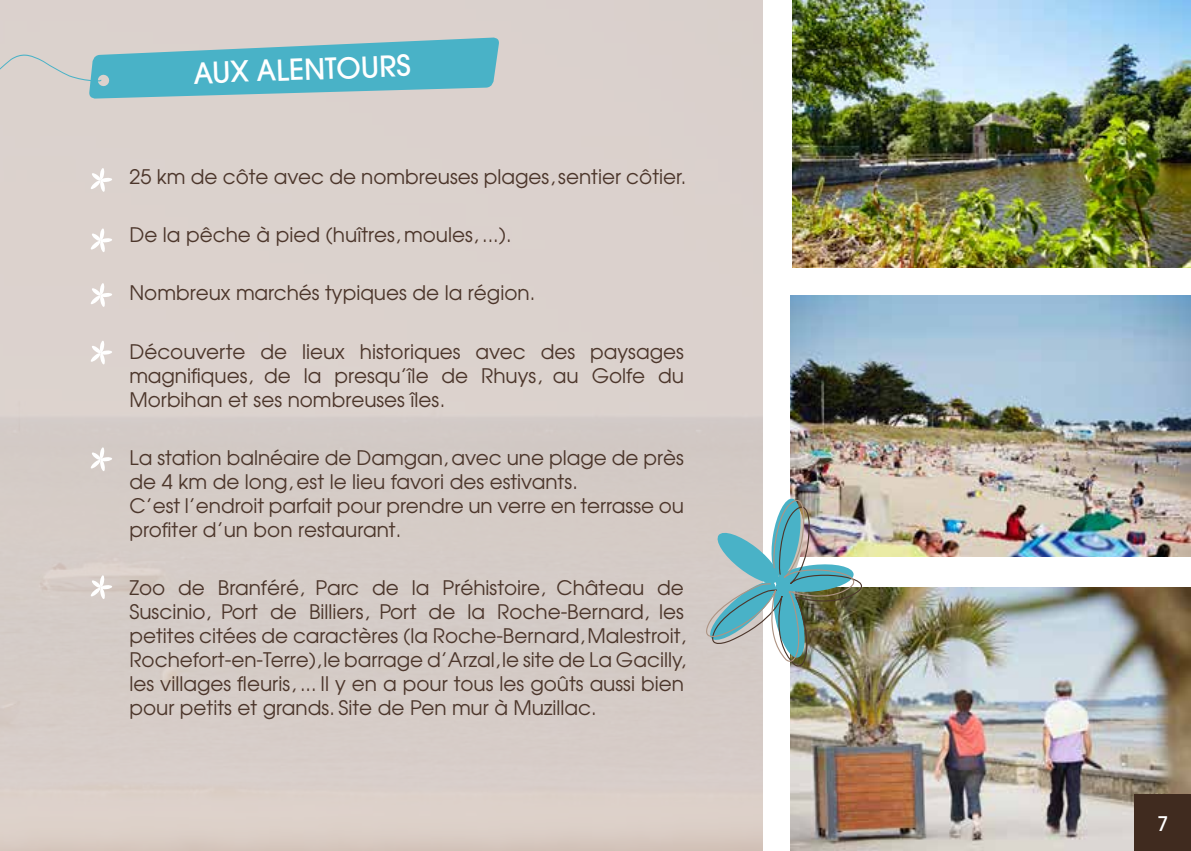
<style>
.page{position:relative;width:1191px;height:851px;background:#fff}
.page>*{position:absolute;margin:0;border:0;box-sizing:border-box;transform-origin:0 0}
.t1{font:500 28.8px "Avant Garde";color:#fff}
.t2{font:20px/24px "Avant Garde";color:#4c362b;text-align:justify}
.t3{font:500 20px "Avant Garde";color:#fff}
</style>
<div class="page">
<svg style="left:0;top:37px;width:500px;height:62px;background:#82bec9"></svg>
<img style="left:790px;top:587px;width:401px;height:263px">
<img style="left:790px;top:295px;width:401px;height:262px">
<img style="left:792px;top:0;width:399px;height:267px">
<div style="left:1134px;top:794px;width:57px;height:56px;background:#402b1f"></div>
<img style="left:704px;top:431px;width:177px;height:241px">
<img style="left:698px;top:490px;width:175px;height:177px">
<svg style="left:90px;top:168px;width:15px;height:24px"></svg>
<svg style="left:90px;top:228px;width:15px;height:24px"></svg>
<svg style="left:90px;top:283px;width:15px;height:24px"></svg>
<svg style="left:90px;top:340px;width:15px;height:24px"></svg>
<svg style="left:90px;top:447px;width:15px;height:24px"></svg>
<svg style="left:90px;top:575px;width:15px;height:24px"></svg>
<h1 class="t1" style="left:193px;top:55px;width:219px;rotate:-2deg">AUX ALENTOURS</h1>
<p class="t2" style="left:129px;top:165px;width:558px">25 km de côte avec de nombreuses plages, sentier côtier.</p>
<p class="t2" style="left:129px;top:223px;width:384px">De la pêche à pied (huîtres, moules, ...).</p>
<p class="t2" style="left:129px;top:281px;width:407px">Nombreux marchés typiques de la région.</p>
<p class="t2" style="left:129px;top:339px;width:556px">Découverte de lieux historiques avec des paysages magnifiques, de la presqu’île de Rhuys, au Golfe du Morbihan et ses nombreuses îles.</p>
<p class="t2" style="left:129px;top:445px;width:556px;text-align:left">La station balnéaire de Damgan, avec une plage de près de 4 km de long, est le lieu favori des estivants.<br>C’est l’endroit parfait pour prendre un verre en terrasse ou profiter d’un bon restaurant.</p>
<p class="t2" style="left:129px;top:575px;width:558px">Zoo de Branféré, Parc de la Préhistoire, Château de Suscinio, Port de Billiers, Port de la Roche-Bernard, les petites citées de caractères (la Roche-Bernard, Malestroit, Rochefort-en-Terre), le barrage d’Arzal, le site de La Gacilly, les villages fleuris, ... Il y en a pour tous les goûts aussi bien pour petits et grands. Site de Pen mur à Muzillac.</p>
<p class="t3" style="left:1157px;top:811px;width:13px">7</p>
</div>
